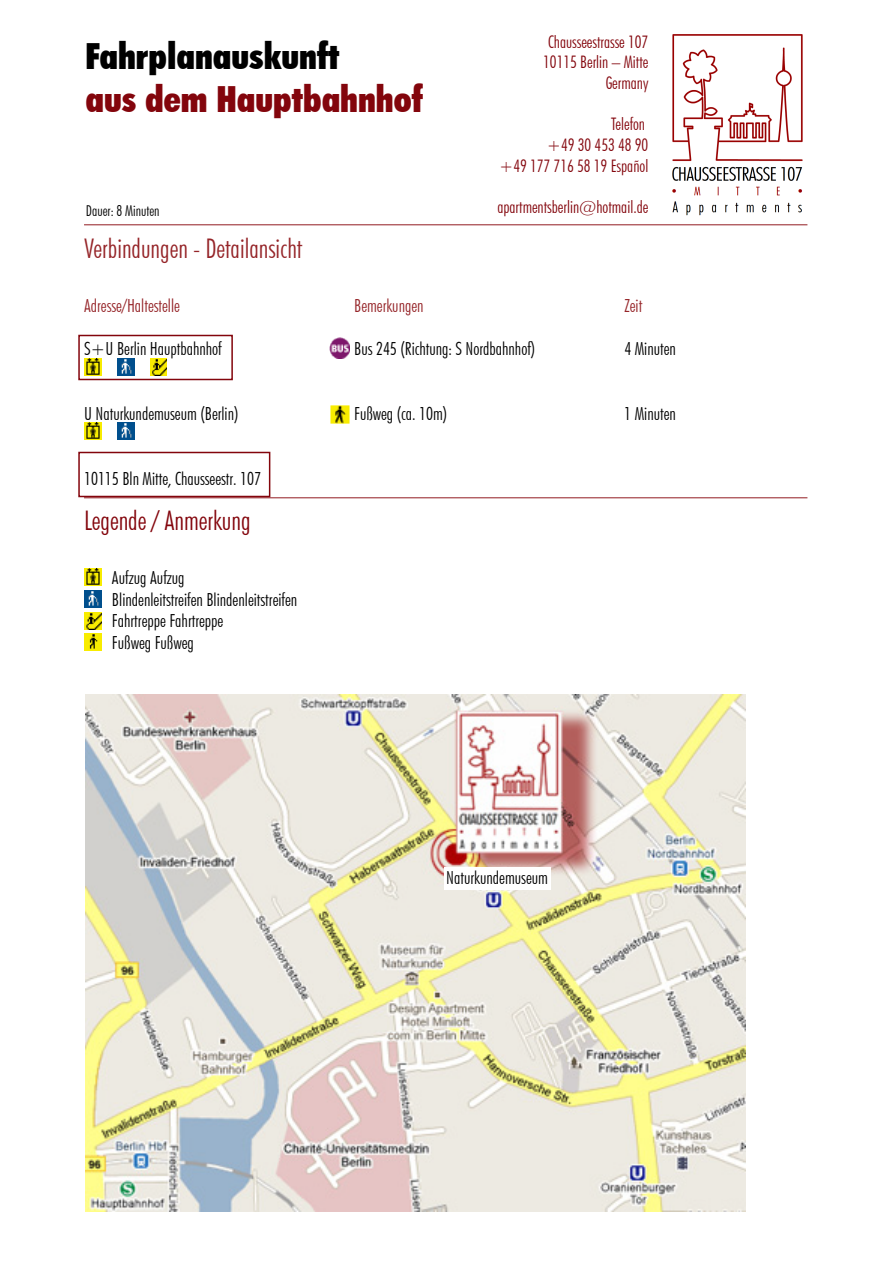
<style>
.page{position:relative;width:893px;height:1263px;background:#fff}
.page>*{position:absolute;margin:0;border:0;box-sizing:border-box;transform-origin:0 0}
.t1{font:900 condensed 36px "Futura BT";color:#83050c}
.t2{font:900 condensed 36px "Futura BT";color:#000}
.t3{font:300 condensed 27.15px "Futura BT";color:#952428}
.t4{font:300 condensed 27px "Futura BT";color:#83050c}
.t5{font:300 condensed 18px/21.6px "Futura BT";color:#000}
.t6{font:300 condensed 18px "Futura BT";color:#952428}
.t7{font:300 condensed 17.25px/20.7px "Futura BT";color:#83050c;text-align:right}
.t8{font:300 condensed 15px "Futura BT";color:#000}
</style>
<div class="page">
<img style="left:85px;top:569px;width:17px;height:17px">
<img style="left:85px;top:591px;width:17px;height:16px">
<img style="left:85px;top:612px;width:17px;height:17px">
<img style="left:85px;top:634px;width:17px;height:17px">
<img style="left:85px;top:358px;width:17px;height:17px">
<img style="left:117px;top:358px;width:17px;height:17px">
<img style="left:150px;top:358px;width:17px;height:17px">
<img style="left:85px;top:422px;width:17px;height:17px">
<img style="left:117px;top:422px;width:17px;height:17px">
<img style="left:672px;top:34px;width:131px;height:182px">
<img style="left:329px;top:338px;width:20px;height:20px">
<img style="left:330px;top:405px;width:20px;height:19px">
<div style="left:78px;top:335px;width:155px;height:45px;border:2px solid #83050c"></div>
<div style="left:78px;top:452px;width:192px;height:45px;border:2px solid #83050c"></div>
<img style="left:86px;top:694px;width:660px;height:518px">
<div style="left:444px;top:867px;width:106px;height:23px;background:#fff"></div>
<h1 class="t2" style="left:86px;top:34px;width:255px">Fahrplanauskunft</h1>
<h1 class="t1" style="left:86px;top:78px;width:339px">aus dem Hauptbahnhof</h1>
<p class="t8" style="left:86px;top:202px;width:75px">Dauer: 8 Minuten</p>
<p class="t7" style="left:543px;top:31px;width:107px">Chausseestrasse 107<br>10115 Berlin – Mitte<br>Germany</p>
<p class="t7" style="left:499px;top:114px;width:151px">Telefon<br>+49 30 453 48 90<br>+49 177 716 58 19 Español</p>
<p class="t7" style="left:497px;top:197px;width:152px">apartmentsberlin@hotmail.de</p>
<h2 class="t3" style="left:84px;top:231px;width:220px">Verbindungen - Detailansicht</h2>
<p class="t6" style="left:84px;top:294px;width:97px">Adresse/Haltestelle</p>
<p class="t6" style="left:354px;top:294px;width:71px">Bemerkungen</p>
<p class="t6" style="left:624px;top:294px;width:19px">Zeit</p>
<p class="t5" style="left:84px;top:338px;width:139px">S+U Berlin Hauptbahnhof</p>
<p class="t5" style="left:354px;top:338px;width:182px">Bus 245 (Richtung: S Nordbahnhof)</p>
<p class="t5" style="left:624px;top:338px;width:53px">4 Minuten</p>
<p class="t5" style="left:84px;top:403px;width:156px">U Naturkundemuseum (Berlin)</p>
<p class="t5" style="left:354px;top:403px;width:94px">Fußweg (ca. 10m)</p>
<p class="t5" style="left:624px;top:403px;width:53px">1 Minuten</p>
<p class="t5" style="left:84px;top:468px;width:178px">10115 Bln Mitte, Chausseestr. 107</p>
<h3 class="t4" style="left:84px;top:504px;width:168px">Legende / Anmerkung</h3>
<p class="t5" style="left:112px;top:567px;width:187px">Aufzug Aufzug<br>Blindenleitstreifen Blindenleitstreifen<br>Fahrtreppe Fahrtreppe<br>Fußweg Fußweg</p>
<p class="t5" style="left:446px;top:867px;width:103px">Naturkundemuseum</p>
</div>
